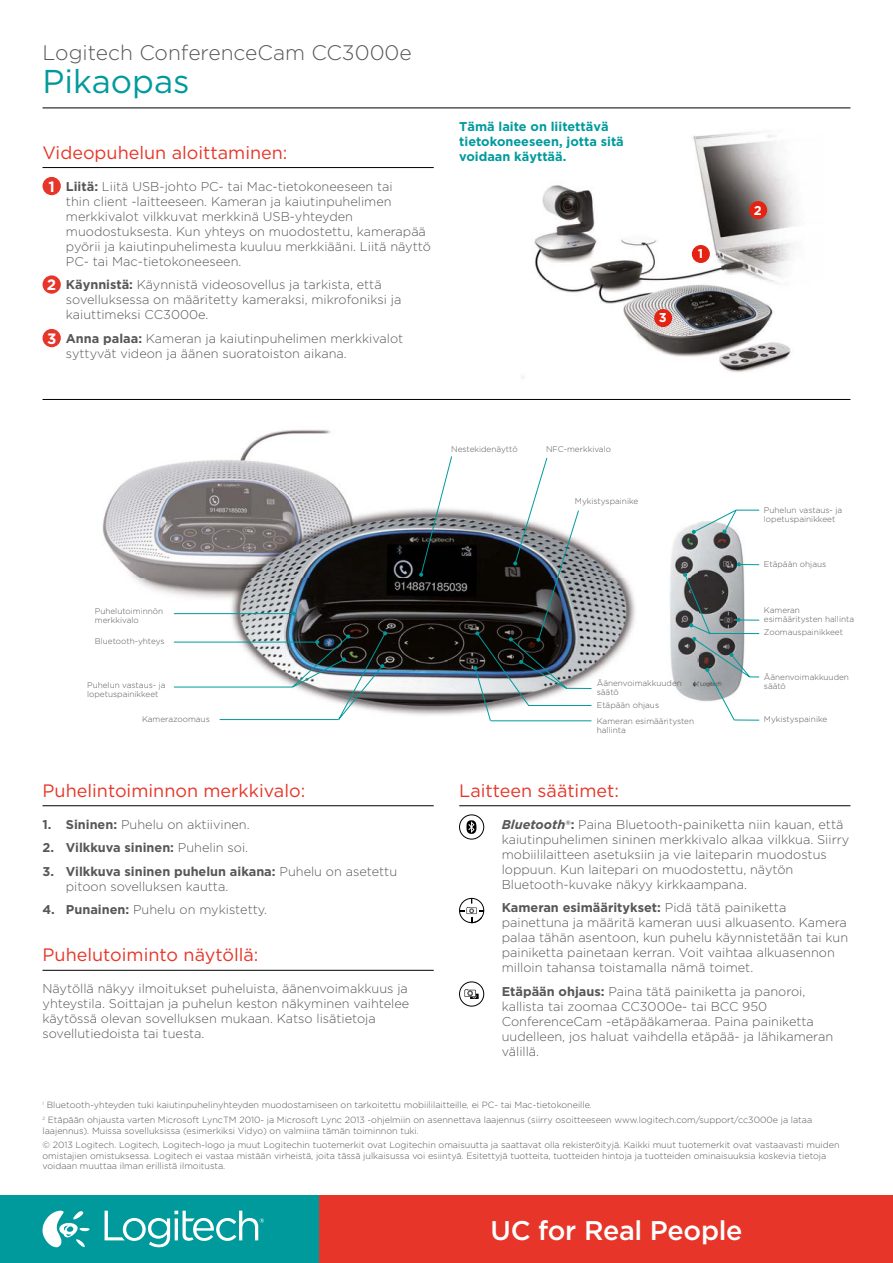
<style>
.page{position:relative;width:893px;height:1263px;background:#fff}
.page>*{position:absolute;margin:0;border:0;box-sizing:border-box;transform-origin:0 0}
.t1{font:33px "Gotham";color:#009a9d}
.t2{font:500 27px "Gotham";letter-spacing:-.01em;color:#fff}
.t3{font:300 21px "Gotham";color:#575756}
.t4{font:18px "Gotham";color:#e73629}
.t5{font:300 12.75px/15px "Gotham";color:#575756}
.t6{font:700 12.75px/15px "Gotham";color:#009a9d}
.t7{font:700 12.75px "Gotham";color:#575756}
.t8{font:700 12.75px "Gotham";color:#fff}
.t9{font:300 9px/14.7px "Gotham";color:#575756}
.t10{font:300 8.25px/9px "Gotham";color:#575756}
.s1{font-weight:700;font-size:15px;color:#fff}
.s2{font-weight:700}
.s3{font-weight:300}
.s4{font-weight:700;font-style:italic}
</style>
<div class="page">
<div style="left:0;top:1195px;width:319px;height:68px;background:#009a9d"></div>
<div style="left:319px;top:1195px;width:574px;height:68px;background:#e73629"></div>
<svg style="left:105px;top:1211px;width:159px;height:36px"></svg>
<svg style="left:43px;top:1211px;width:47px;height:36px"></svg>
<img style="left:102px;top:430px;width:647px;height:292px">
<hr style="left:174px;top:687px;width:119px;height:1px;background:#009a9d">
<hr style="left:220px;top:719px;width:118px;height:1px;background:#009a9d">
<hr style="left:174px;top:613px;width:120px;height:1px;background:#009a9d">
<svg style="left:292px;top:612px;width:4px;height:4px"></svg>
<hr style="left:174px;top:642px;width:143px;height:1px;background:#009a9d">
<svg style="left:419px;top:456px;width:33px;height:121px"></svg>
<img style="left:290px;top:631px;width:97px;height:91px">
<svg style="left:473px;top:457px;width:119px;height:264px"></svg>
<svg style="left:683px;top:573px;width:76px;height:148px"></svg>
<svg style="left:737px;top:562px;width:22px;height:4px"></svg>
<svg style="left:692px;top:510px;width:68px;height:24px"></svg>
<img style="left:522px;top:131px;width:274px;height:248px">
<div style="left:692px;top:245px;width:18px;height:18px;background:#e42313;border-radius:50%"></div>
<div style="left:749px;top:201px;width:18px;height:18px;background:#e42313;border-radius:50%"></div>
<div style="left:654px;top:309px;width:18px;height:18px;background:#e42313;border-radius:50%"></div>
<hr style="left:43px;top:108px;width:807px;height:1px;background:#000">
<hr style="left:43px;top:399px;width:807px;height:1px;background:#000">
<hr style="left:43px;top:167px;width:391px;height:1px;background:#000">
<div style="left:43px;top:177px;width:18px;height:18px;background:#e73629;border-radius:50%"></div>
<div style="left:43px;top:275px;width:18px;height:19px;background:#e73629;border-radius:50%"></div>
<div style="left:43px;top:329px;width:18px;height:18px;background:#e73629;border-radius:50%"></div>
<hr style="left:43px;top:805px;width:391px;height:1px;background:#000">
<hr style="left:43px;top:970px;width:391px;height:1px;background:#000">
<hr style="left:459px;top:805px;width:391px;height:1px;background:#000">
<div style="left:459px;top:815px;width:25px;height:24px;border:1px solid #000;border-radius:50%"></div>
<svg style="left:466px;top:820px;width:11px;height:14px"></svg>
<div style="left:459px;top:898px;width:25px;height:25px;border:1px solid #000;border-radius:50%"></div>
<svg style="left:460px;top:898px;width:24px;height:25px"></svg>
<div style="left:459px;top:982px;width:25px;height:24px;border:1px solid #000;border-radius:50%"></div>
<svg style="left:464px;top:989px;width:15px;height:10px"></svg>
<h3 class="t3" style="left:43px;top:41px;width:371px">Logitech ConferenceCam CC3000e</h3>
<h1 class="t1" style="left:43px;top:63px;width:149px">Pikaopas</h1>
<h3 class="t4" style="left:43px;top:142px;width:246px">Videopuhelun aloittaminen:</h3>
<p class="t5" style="left:66px;top:178px;width:367px;text-indent:-17px"><span class="s1">1</span> <span class="s2">Liitä:</span> Liitä USB-johto PC- tai Mac-tietokoneeseen tai<br>thin client -laitteeseen. Kameran ja kaiutinpuhelimen merkkivalot vilkkuvat merkkinä USB-yhteyden muodostuksesta. Kun yhteys on muodostettu, kamerapää pyörii ja kaiutinpuhelimesta kuuluu merkkiääni. Liitä näyttö PC- tai Mac-tietokoneeseen.</p>
<p class="t5" style="left:66px;top:277px;width:337px;text-indent:-19px"><span class="s1">2</span> <span class="s2">Käynnistä:</span> Käynnistä videosovellus ja tarkista, että sovelluksessa on määritetty kameraksi, mikrofoniksi ja kaiuttimeksi CC3000e.</p>
<p class="t5" style="left:66px;top:330px;width:339px;text-indent:-19px"><span class="s1">3</span> <span class="s2">Anna palaa:</span> Kameran ja kaiutinpuhelimen merkkivalot syttyvät videon ja äänen suoratoiston aikana.</p>
<p class="t6" style="left:459px;top:119px;width:166px">Tämä laite on liitettävä tietokoneeseen, jotta sitä voidaan käyttää.</p>
<p class="t8" style="left:659px;top:310px;width:9px">3</p>
<p class="t8" style="left:698px;top:246px;width:7px">1</p>
<p class="t8" style="left:754px;top:202px;width:9px">2</p>
<p class="t10" style="left:95px;top:606px;width:70px">Puhelutoiminnön merkkivalo</p>
<p class="t10" style="left:95px;top:636px;width:71px">Bluetooth-yhteys</p>
<p class="t10" style="left:87px;top:680px;width:80px">Puhelun vastaus- ja lopetuspainikkeet</p>
<p class="t10" style="left:142px;top:714px;width:69px">Kamerazoomaus</p>
<h3 class="t4" style="left:43px;top:780px;width:264px">Puhelintoiminnon merkkivalo:</h3>
<p class="t5" style="left:43px;top:817px;width:209px"><span class="s2">1. Sininen:</span> Puhelu on aktiivinen.</p>
<p class="t7" style="left:43px;top:840px;width:207px">2. Vilkkuva sininen: <span class="s3">Puhelin soi.</span></p>
<p class="t5" style="left:66px;top:864px;width:333px;text-indent:-23px"><span class="s2">3. Vilkkuva sininen puhelun aikana:</span> Puhelu on asetettu pitoon sovelluksen kautta.</p>
<p class="t5" style="left:43px;top:902px;width:226px"><span class="s2">4. Punainen:</span> Puhelu on mykistetty.</p>
<h3 class="t4" style="left:43px;top:945px;width:217px">Puhelutoiminto näytöllä:</h3>
<p class="t5" style="left:43px;top:981px;width:368px">Näytöllä näkyy ilmoitukset puheluista, äänenvoimakkuus ja yhteystila. Soittajan ja puhelun keston näkyminen vaihtelee käytössä olevan sovelluksen mukaan. Katso lisätietoja sovellutiedoista tai tuesta.</p>
<p class="t10" style="left:451px;top:445px;width:68px">Nestekidenäyttö</p>
<p class="t10" style="left:546px;top:445px;width:67px">NFC-merkkivalo</p>
<p class="t10" style="left:575px;top:497px;width:65px">Mykistyspainike</p>
<p class="t10" style="left:597px;top:678px;width:87px">Äänenvoimakkuuden säätö</p>
<p class="t10" style="left:597px;top:697px;width:99px;line-height:16.4px">Etäpään ohjaus<br>Kameran esimääritysten</p>
<p class="t10" style="left:597px;top:726px;width:31px">hallinta</p>
<p class="t10" style="left:764px;top:505px;width:80px">Puhelun vastaus- ja lopetuspainikkeet</p>
<p class="t10" style="left:764px;top:560px;width:64px">Etäpään ohjaus</p>
<p class="t10" style="left:764px;top:605px;width:92px">Kameran esimääritysten hallinta</p>
<p class="t10" style="left:764px;top:628px;width:81px">Zoomauspainikkeet</p>
<p class="t10" style="left:764px;top:672px;width:87px">Äänenvoimakkuuden säätö</p>
<p class="t10" style="left:764px;top:715px;width:65px">Mykistyspainike</p>
<h3 class="t4" style="left:459px;top:780px;width:161px">Laitteen säätimet:</h3>
<p class="t5" style="left:502px;top:817px;width:349px"><span class="s4">Bluetooth</span><sup>®</sup><span class="s2">:</span> Paina Bluetooth-painiketta niin kauan, että kaiutinpuhelimen sininen merkkivalo alkaa vilkkua. Siirry mobiililaitteen asetuksiin ja vie laiteparin muodostus loppuun. Kun laitepari on muodostettu, näytön Bluetooth-kuvake näkyy kirkkaampana.</p>
<p class="t5" style="left:502px;top:900px;width:348px"><span class="s2">Kameran esimääritykset:</span> Pidä tätä painiketta painettuna ja määritä kameran uusi alkuasento. Kamera palaa tähän asentoon, kun puhelu käynnistetään tai kun painiketta painetaan kerran. Voit vaihtaa alkuasennon milloin tahansa toistamalla nämä toimet.</p>
<p class="t5" style="left:502px;top:984px;width:333px"><span class="s2">Etäpään ohjaus:</span> Paina tätä painiketta ja panoroi, kallista tai zoomaa CC3000e- tai BCC 950<br>ConferenceCam -etäpääkameraa. Paina painiketta uudelleen, jos haluat vaihdella etäpää- ja lähikameran välillä.</p>
<p class="t9" style="left:43px;top:1098px;width:771px"><sup>1</sup> Bluetooth-yhteyden tuki kaiutinpuhelinyhteyden muodostamiseen on tarkoitettu mobiililaitteille, ei PC- tai Mac-tietokoneille.<br><sup>2</sup> Etäpään ohjausta varten Microsoft LyncTM 2010- ja Microsoft Lync 2013 -ohjelmiin on asennettava laajennus (siirry osoitteeseen www.logitech.com/support/cc3000e ja lataa</p>
<p class="t9" style="left:43px;top:1123px;width:799px">laajennus). Muissa sovelluksissa (esimerkiksi Vidyo) on valmiina tämän toiminnon tuki.<br>© 2013 Logitech. Logitech, Logitech-logo ja muut Logitechin tuotemerkit ovat Logitechin omaisuutta ja saattavat olla rekisteröityjä. Kaikki muut tuotemerkit ovat vastaavasti muiden</p>
<p class="t9" style="left:43px;top:1150px;width:785px;line-height:10.5px">omistajien omistuksessa. Logitech ei vastaa mistään virheistä, joita tässä julkaisussa voi esiintyä. Esitettyjä tuotteita, tuotteiden hintoja ja tuotteiden ominaisuuksia koskevia tietoja voidaan muuttaa ilman erillistä ilmoitusta.</p>
<h2 class="t2" style="left:491px;top:1215px;width:254px">UC for Real People</h2>
</div>
